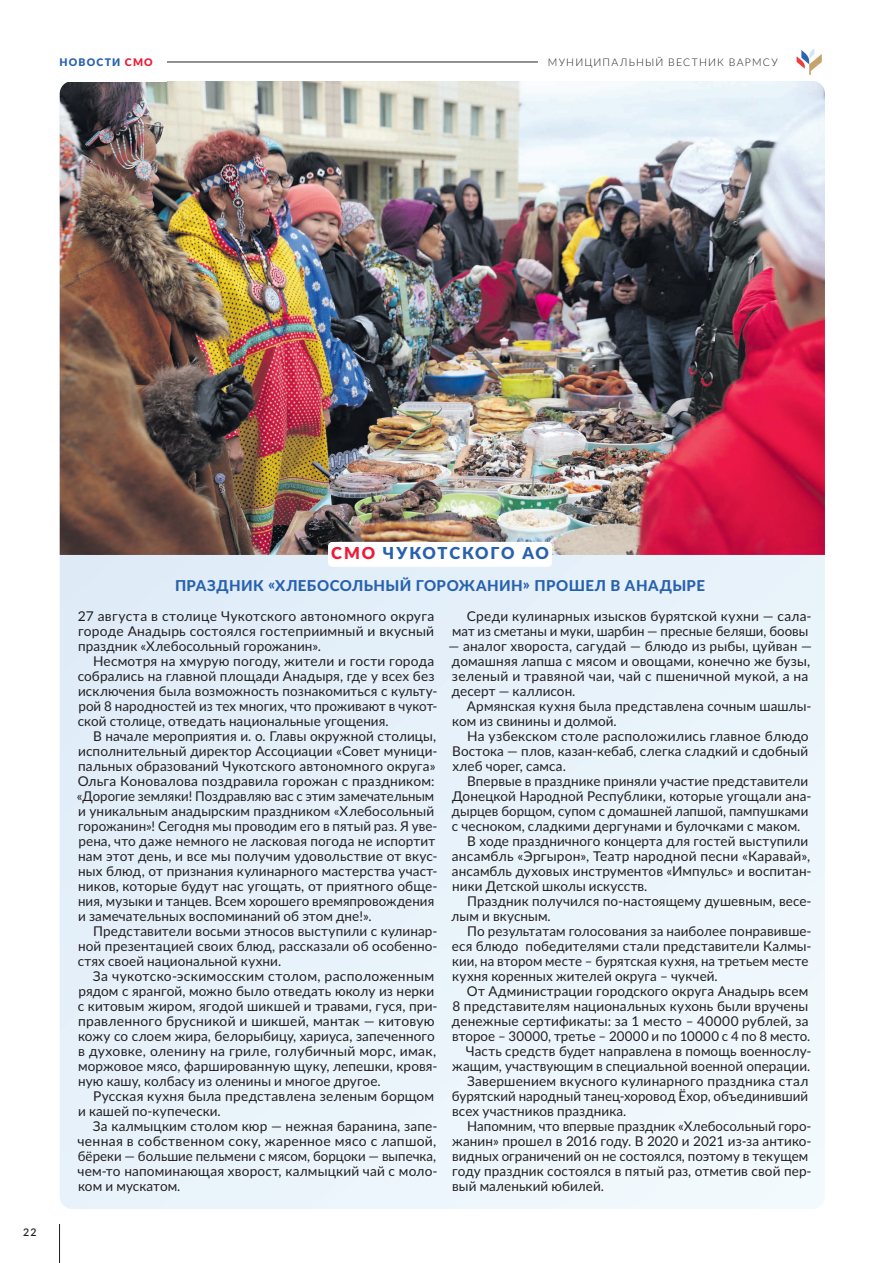
<style>
.page{position:relative;width:893px;height:1263px;background:#fff}
.page>*{position:absolute;margin:0;border:0;box-sizing:border-box;transform-origin:0 0}
.t1{font:900 16.5px "Lato";letter-spacing:.105em;color:#2861ae}
.t2{font:800 15px "Lato";letter-spacing:.025em;color:#2861ae}
.t3{font:13.5px/15px "Lato";letter-spacing:.005em;color:#231f20}
.t4{font:300 10.5px "Lato";letter-spacing:.11em;color:#231f20}
.t5{font:900 10.5px "Lato";letter-spacing:.11em;color:#2861ae}
.t6{font:600 10.5px "Lato";color:#231f20}
.s1{color:#ed1a35}
</style>
<div class="page">
<hr style="left:60px;top:62px;width:478px;height:1px;background:#231f20">
<div style="left:60px;top:555px;width:765px;height:654px;background:#e8f2fa"></div>
<img style="left:60px;top:81px;width:765px;height:474px">
<div style="left:328px;top:542px;width:224px;height:25px;background:#fff;border-radius:4px"></div>
<svg style="left:797px;top:48px;width:25px;height:27px"></svg>
<hr style="left:59px;top:1224px;width:1px;height:39px;background:#231f20">
<div style="left:60px;top:51px;width:107px;height:30px;background:#fff"></div>
<p class="t5" style="left:60px;top:54px;width:95px">НОВОСТИ <span class="s1">СМО</span></p>
<p class="t4" style="left:548px;top:55px;width:231px">МУНИЦИПАЛЬНЫЙ ВЕСТНИК ВАРМСУ</p>
<p class="t6" style="left:23px;top:1225px;width:15px">22</p>
<p class="t1" style="left:331px;top:541px;width:219px"><span class="s1">СМО</span> ЧУКОТСКОГО АО</p>
<p class="t2" style="left:175px;top:574px;width:531px">ПРАЗДНИК «ХЛЕБОСОЛЬНЫЙ ГОРОЖАНИН» ПРОШЕЛ В АНАДЫРЕ</p>
<p class="t3" style="left:78px;top:608px;width:358px;text-align:justify">27 августа в столице Чукотского автономного округа городе Анадырь состоялся гостеприимный и вкусный праздник «Хлебосольный горожанин».</p>
<p class="t3" style="left:78px;top:653px;width:361px;text-indent:15px">Несмотря на хмурую погоду, жители и гости города собрались на главной площади Анадыря, где у всех без исключения была возможность познакомиться с культу&shy;рой 8 народностей из тех многих, что проживают в чукот&shy;ской столице, отведать национальные угощения.</p>
<p class="t3" style="left:77px;top:728px;width:362px;text-indent:16px">В начале мероприятия и. о. Главы окружной столицы, исполнительный директор Ассоциации «Совет муници&shy;пальных образований Чукотского автономного округа» Ольга Коновалова поздравила горожан с праздником: «Дорогие земляки! Поздравляю вас с этим замечательным и уникальным анадырским праздником «Хлебосольный горожанин»! Сегодня мы проводим его в пятый раз. Я уве&shy;рена, что даже немного не ласковая погода не испортит нам этот день, и все мы получим удовольствие от вкус&shy;ных блюд, от признания кулинарного мастерства участ&shy;ников, которые будут нас угощать, от приятного обще&shy;ния, музыки и танцев. Всем хорошего времяпровождения и замечательных воспоминаний об этом дне!».</p>
<p class="t3" style="left:78px;top:923px;width:361px;text-align:justify;text-indent:15px">Представители восьми этносов выступили с кулинар&shy;ной презентацией своих блюд, рассказали об особенно&shy;стях своей национальной кухни.</p>
<p class="t3" style="left:78px;top:968px;width:361px;text-indent:15px">За чукотско-эскимосским столом, расположенным рядом с ярангой, можно было отведать юколу из нерки с китовым жиром, ягодой шикшей и травами, гуся, при&shy;правленного брусникой и шикшей, мантак — китовую кожу со слоем жира, белорыбицу, хариуса, запеченного в духовке, оленину на гриле, голубичный морс, имак, моржовое мясо, фаршированную щуку, лепешки, кровя&shy;ную кашу, колбасу из оленины и многое другое.</p>
<p class="t3" style="left:78px;top:1088px;width:358px;text-indent:15px">Русская кухня была представлена зеленым борщом и кашей по-купечески.</p>
<p class="t3" style="left:78px;top:1118px;width:362px;text-align:justify;text-indent:15px">За калмыцким столом кюр — нежная баранина, запе&shy;ченная в собственном соку, жаренное мясо с лапшой, бёреки — большие пельмени с мясом, борцоки — выпечка, чем-то напоминающая хворост, калмыцкий чай с моло&shy;ком и мускатом.</p>
<p class="t3" style="left:452px;top:608px;width:361px;text-align:right">Среди кулинарных изысков бурятской кухни — сала&shy;мат из сметаны и муки, шарбин — пресные беляши, боовы</p>
<p class="t3" style="left:448px;top:638px;width:365px">— аналог хвороста, сагудай — блюдо из рыбы, цуйван — домашняя лапша с мясом и овощами, конечно же бузы, зеленый и травяной чаи, чай с пшеничной мукой, а на десерт — каллисон.</p>
<p class="t3" style="left:452px;top:698px;width:361px;text-indent:15px">Армянская кухня была представлена сочным шашлы&shy;ком из свинины и долмой.</p>
<p class="t3" style="left:452px;top:728px;width:358px;text-align:justify;text-indent:15px">На узбекском столе расположились главное блюдо Востока — плов, казан-кебаб, слегка сладкий и сдобный хлеб чорег, самса.</p>
<p class="t3" style="left:467px;top:773px;width:343px">Впервые в празднике приняли участие представители</p>
<p class="t3" style="left:452px;top:788px;width:361px">Донецкой Народной Республики, которые угощали ана-</p>
<p class="t3" style="left:452px;top:803px;width:358px">дырцев борщом, супом с домашней лапшой, пампушками</p>
<p class="t3" style="left:452px;top:818px;width:350px">с чесноком, сладкими дергунами и булочками с маком.</p>
<p class="t3" style="left:467px;top:833px;width:343px">В ходе праздничного концерта для гостей выступили</p>
<p class="t3" style="left:452px;top:848px;width:360px">ансамбль «Эргырон», Театр народной песни «Каравай»,</p>
<p class="t3" style="left:452px;top:863px;width:361px">ансамбль духовых инструментов «Импульс» и воспитан-</p>
<p class="t3" style="left:452px;top:878px;width:197px">ники Детской школы искусств.</p>
<p class="t3" style="left:467px;top:893px;width:346px">Праздник получился по-настоящему душевным, весе-</p>
<p class="t3" style="left:452px;top:908px;width:101px">лым и вкусным.</p>
<p class="t3" style="left:467px;top:923px;width:346px">По результатам голосования за наиболее понравивше-</p>
<p class="t3" style="left:452px;top:938px;width:361px">еся блюдо победителями стали представители Калмы-</p>
<p class="t3" style="left:452px;top:953px;width:358px">кии, на втором месте – бурятская кухня, на третьем месте</p>
<p class="t3" style="left:452px;top:968px;width:267px">кухня коренных жителей округа – чукчей.</p>
<p class="t3" style="left:467px;top:983px;width:343px">От Администрации городского округа Анадырь всем</p>
<p class="t3" style="left:452px;top:998px;width:357px">8 представителям национальных кухонь были вручены</p>
<p class="t3" style="left:452px;top:1013px;width:358px">денежные сертификаты: за 1 место – 40000 рублей, за</p>
<p class="t3" style="left:452px;top:1028px;width:360px">второе – 30000, третье – 20000 и по 10000 с 4 по 8 место.</p>
<p class="t3" style="left:466px;top:1043px;width:347px">Часть средств будет направлена в помощь военнослу-</p>
<p class="t3" style="left:452px;top:1058px;width:359px">жащим, участвующим в специальной военной операции.</p>
<p class="t3" style="left:467px;top:1073px;width:343px">Завершением вкусного кулинарного праздника стал</p>
<p class="t3" style="left:452px;top:1088px;width:358px">бурятский народный танец-хоровод Ёхор, объединивший</p>
<p class="t3" style="left:452px;top:1103px;width:176px">всех участников праздника.</p>
<p class="t3" style="left:467px;top:1118px;width:346px">Напомним, что впервые праздник «Хлебосольный горо-</p>
<p class="t3" style="left:452px;top:1133px;width:361px">жанин» прошел в 2016 году. В 2020 и 2021 из-за антико-</p>
<p class="t3" style="left:452px;top:1148px;width:358px">видных ограничений он не состоялся, поэтому в текущем</p>
<p class="t3" style="left:452px;top:1163px;width:361px">году праздник состоялся в пятый раз, отметив свой пер-</p>
<p class="t3" style="left:452px;top:1178px;width:153px">вый маленький юбилей.</p>
</div>
